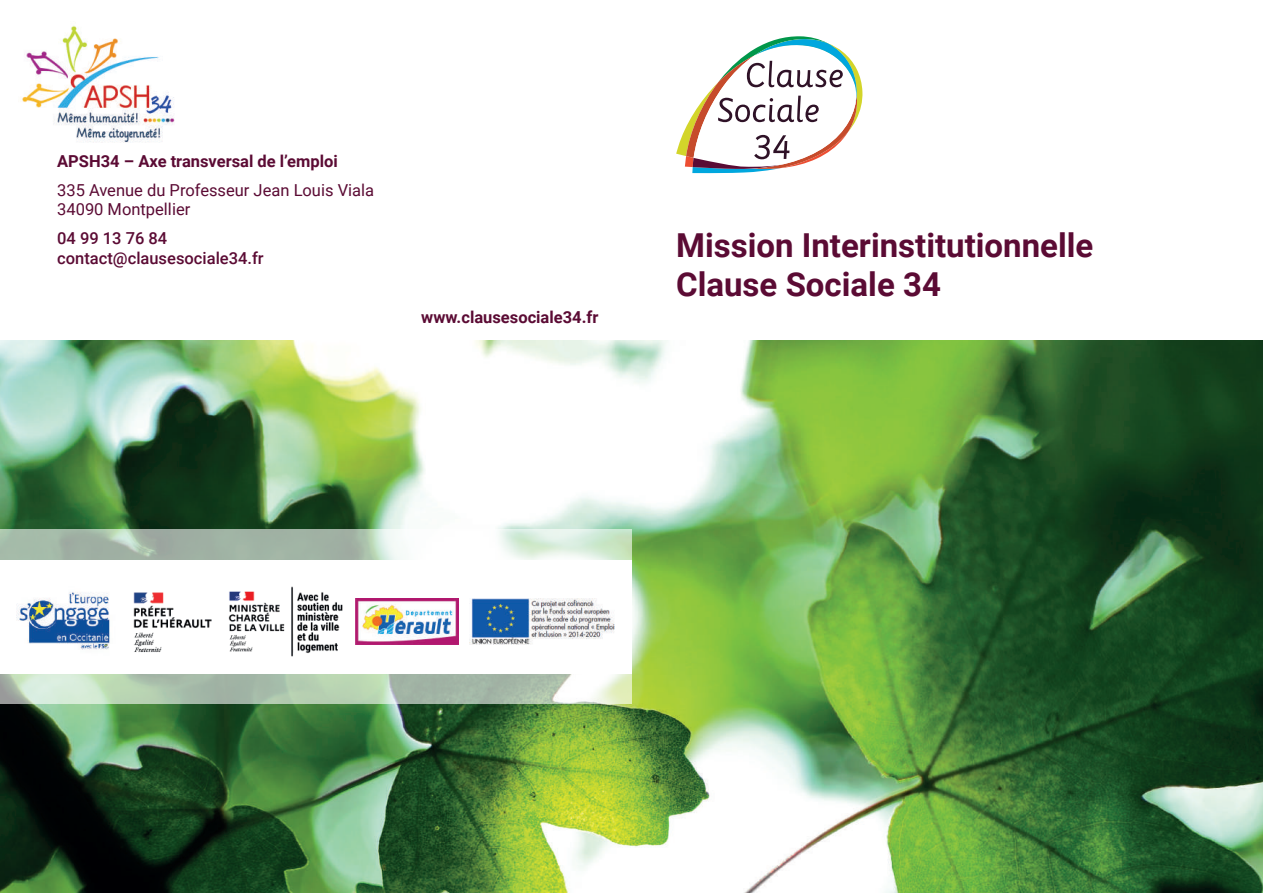
<style>
.page{position:relative;width:1263px;height:893px;background:#fff}
.page>*{position:absolute;margin:0;border:0;box-sizing:border-box;transform-origin:0 0}
.t1{font:700 33px/39.6px "Roboto";color:#5b0b34}
.t2{font:700 16.5px "Roboto";color:#5b0b34}
.t3{font:16.5px/19.8px "Roboto";color:#5b0b34}
.t4{font:500 16.5px/19.8px "Roboto";color:#5b0b34}
</style>
<div class="page">
<img style="left:0;top:340px;width:1263px;height:553px">
<svg style="left:676px;top:36px;width:187px;height:137px"></svg>
<img style="left:22px;top:25px;width:153px;height:118px">
<svg style="left:0;top:529px;width:631px;height:175px"></svg>
<div style="left:0;top:560px;width:631px;height:113px;background:#fff"></div>
<img style="left:16px;top:592px;width:94px;height:58px">
<img style="left:133px;top:592px;width:79px;height:61px">
<img style="left:228px;top:586px;width:115px;height:71px">
<img style="left:356px;top:598px;width:103px;height:46px">
<img style="left:470px;top:598px;width:145px;height:46px">
<p class="t2" style="left:57px;top:150px;width:282px">APSH34 – Axe transversal de l’emploi</p>
<p class="t3" style="left:57px;top:179px;width:318px">335 Avenue du Professeur Jean Louis Viala<br>34090 Montpellier</p>
<p class="t4" style="left:57px;top:227px;width:208px">04 99 13 76 84 contact@clausesociale34.fr</p>
<p class="t2" style="left:421px;top:305px;width:179px">www.clausesociale34.fr</p>
<h1 class="t1" style="left:676px;top:224px;width:419px">Mission Interinstitutionnelle<br>Clause Sociale 34</h1>
</div>
